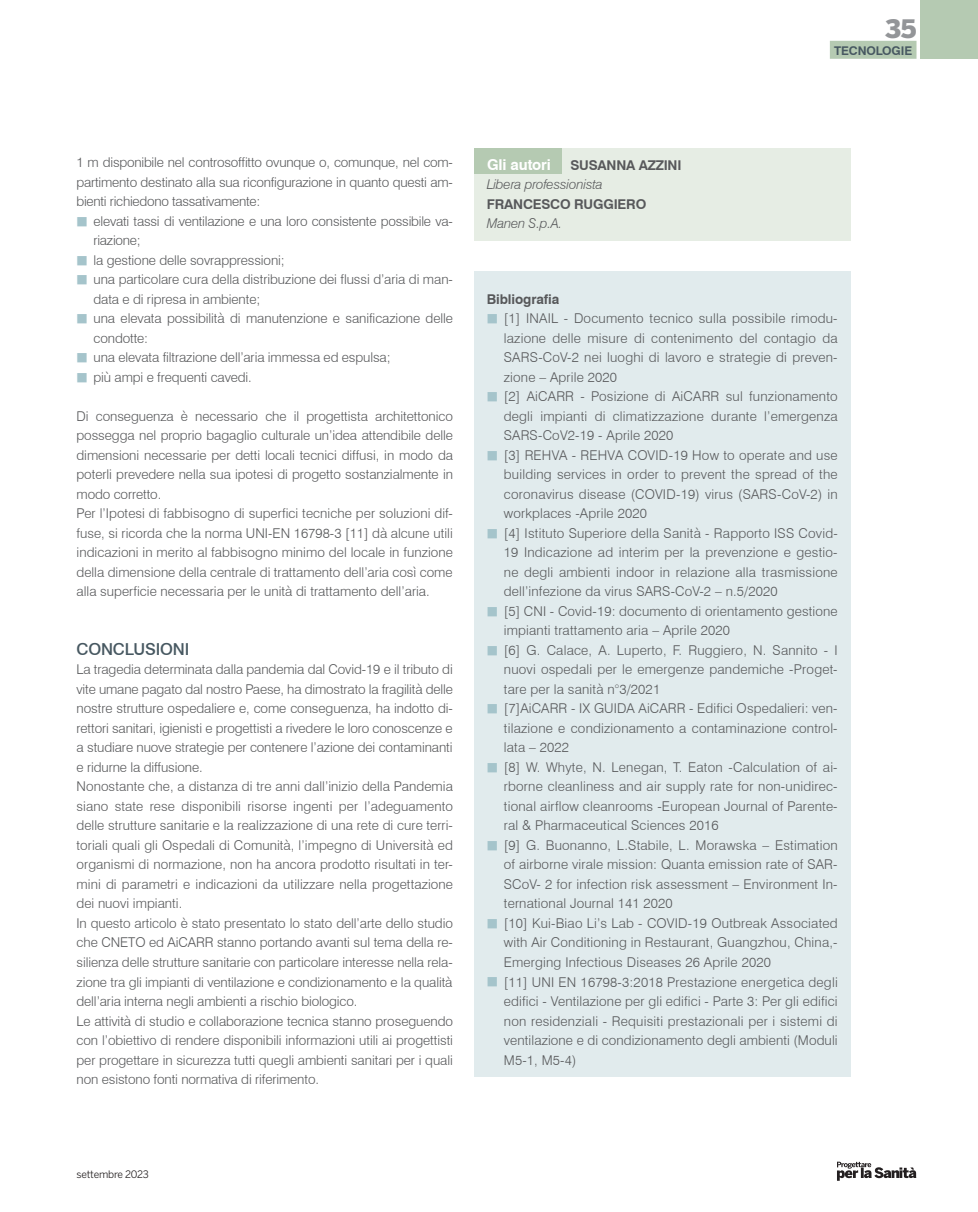
<style>
.page{position:relative;width:978px;height:1212px;background:#fff}
.page>*{position:absolute;margin:0;border:0;box-sizing:border-box;transform-origin:0 0}
.t1{font:900 25.2px "Benton Sans";color:#939598}
.secondo_livello_titolo{font:500 16.5px "Swiss 721 BT";letter-spacing:-.01em;color:#475861}
.autore_autrice{font:700 15px "Swiss 721 BT";letter-spacing:-.01em;color:#fff}
.testo{font:300 13.5px/19.5px "Swiss 721 BT";color:#57585a;text-align:justify}
.cariche_bold{font:700 13.5px/19.5px "Swiss 721 BT";letter-spacing:-.015em;color:#58595b}
.testo-2{font:700 13.5px "Swiss 721 BT";letter-spacing:-.01em;color:#57585a}
.cariche_bold-2{font:italic 300 13.5px "Swiss 721 BT";letter-spacing:-.015em;color:#58595b}
.t2{font:700 12px "Swiss 721 BT";letter-spacing:-.01em;color:#475861}
.t3{font:10.2px "Benton Sans";letter-spacing:-.02em;color:#231f20}
.s1{font-weight:300;font-style:italic}
</style>
<div class="page">
<svg style="left:837px;top:1162px;width:79px;height:19px"></svg>
<div style="left:474px;top:149px;width:376px;height:92px;background:#e6ede4"></div>
<div style="left:474px;top:149px;width:88px;height:25px;background:#b5cab2"></div>
<div style="left:474px;top:272px;width:376px;height:805px;background:#e1ebed"></div>
<div style="left:920px;top:0;width:58px;height:59px;background:#b5cab2"></div>
<div style="left:830px;top:41px;width:86px;height:18px;background:#b5cab2"></div>
<h1 class="t1" style="left:885px;top:14px;width:33px">35</h1>
<p class="t2" style="left:834px;top:43px;width:80px">TECNOLOGIE</p>
<p class="testo" style="left:77px;top:153px;width:378px">1 m disponibile nel controsoffitto ovunque o, comunque, nel com&shy;partimento destinato alla sua riconfigurazione in quanto questi am&shy;bienti richiedono tassativamente:</p>
<p class="testo" style="left:94px;top:211px;width:361px;text-indent:-17px"><sup>█</sup> elevati tassi di ventilazione e una loro consistente possibile va&shy;riazione;</p>
<p class="testo" style="left:77px;top:250px;width:210px"><sup>█</sup> la gestione delle sovrappressioni;</p>
<p class="testo" style="left:94px;top:270px;width:361px;text-indent:-17px"><sup>█</sup> una particolare cura della distribuzione dei flussi d’aria di man&shy;data e di ripresa in ambiente;</p>
<p class="testo" style="left:94px;top:309px;width:361px;text-indent:-17px"><sup>█</sup> una elevata possibilità di manutenzione e sanificazione delle condotte:</p>
<p class="testo" style="left:77px;top:348px;width:316px"><sup>█</sup> una elevata filtrazione dell’aria immessa ed espulsa;</p>
<p class="testo" style="left:77px;top:367px;width:177px"><sup>█</sup> più ampi e frequenti cavedi.</p>
<p class="testo" style="left:77px;top:406px;width:378px">Di conseguenza è necessario che il progettista architettonico possegga nel proprio bagaglio culturale un’idea attendibile delle dimensioni necessarie per detti locali tecnici diffusi, in modo da poterli prevedere nella sua ipotesi di progetto sostanzialmente in modo corretto.</p>
<p class="testo" style="left:77px;top:504px;width:378px">Per l’Ipotesi di fabbisogno di superfici tecniche per soluzioni dif&shy;fuse, si ricorda che la norma UNI-EN 16798-3 [11] dà alcune utili indicazioni in merito al fabbisogno minimo del locale in funzione della dimensione della centrale di trattamento dell’aria così come alla superficie necessaria per le unità di trattamento dell’aria.</p>
<p class="secondo_livello_titolo" style="left:77px;top:639px;width:114px">CONCLUSIONI</p>
<p class="testo" style="left:77px;top:660px;width:378px">La tragedia determinata dalla pandemia dal Covid-19 e il tributo di vite umane pagato dal nostro Paese, ha dimostrato la fragilità delle nostre strutture ospedaliere e, come conseguenza, ha indotto di&shy;rettori sanitari, igienisti e progettisti a rivedere le loro conoscenze e a studiare nuove strategie per contenere l’azione dei contaminanti e ridurne la diffusione.</p>
<p class="testo" style="left:77px;top:777px;width:378px">Nonostante che, a distanza di tre anni dall’inizio della Pandemia siano state rese disponibili risorse ingenti per l’adeguamento delle strutture sanitarie e la realizzazione di una rete di cure terri&shy;toriali quali gli Ospedali di Comunità, l’impegno di Università ed organismi di normazione, non ha ancora prodotto risultati in ter&shy;mini di parametri e indicazioni da utilizzare nella progettazione dei nuovi impianti.</p>
<p class="testo" style="left:77px;top:913px;width:378px">In questo articolo è stato presentato lo stato dell’arte dello studio che CNETO ed AiCARR stanno portando avanti sul tema della re&shy;silienza delle strutture sanitarie con particolare interesse nella rela&shy;zione tra gli impianti di ventilazione e condizionamento e la qualità dell’aria interna negli ambienti a rischio biologico.</p>
<p class="testo" style="left:77px;top:1011px;width:378px">Le attività di studio e collaborazione tecnica stanno proseguendo con l’obiettivo di rendere disponibili informazioni utili ai progettisti per progettare in sicurezza tutti quegli ambienti sanitari per i quali non esistono fonti normativa di riferimento.</p>
<p class="autore_autrice" style="left:487px;top:155px;width:65px">Gli autori</p>
<p class="cariche_bold" style="left:487px;top:155px;width:196px;text-indent:84px">SUSANNA AZZINI<br><span class="s1">Libera professionista<br></span>FRANCESCO RUGGIERO</p>
<p class="cariche_bold-2" style="left:487px;top:215px;width:77px">Manen S.p.A.</p>
<p class="testo-2" style="left:487px;top:291px;width:74px">Bibliografia</p>
<p class="testo" style="left:504px;top:309px;width:335px;text-indent:-17px"><sup>█</sup> [1] INAIL - Documento tecnico sulla possibile rimodu&shy;lazione delle misure di contenimento del contagio da SARS-CoV-2 nei luoghi di lavoro e strategie di preven&shy;zione – Aprile 2020</p>
<p class="testo" style="left:504px;top:387px;width:335px;text-indent:-17px"><sup>█</sup> [2] AiCARR - Posizione di AiCARR sul funzionamento degli impianti di climatizzazione durante l’emergenza SARS-CoV2-19 - Aprile 2020</p>
<p class="testo" style="left:504px;top:445px;width:335px;text-indent:-17px"><sup>█</sup> [3] REHVA - REHVA COVID-19 How to operate and use building services in order to prevent the spread of the coronavirus disease (COVID-19) virus (SARS-CoV-2) in workplaces -Aprile 2020</p>
<p class="testo" style="left:504px;top:523px;width:335px;text-indent:-17px"><sup>█</sup> [4] Istituto Superiore della Sanità - Rapporto ISS Covid-19 Indicazione ad interim per la prevenzione e gestio&shy;ne degli ambienti indoor in relazione alla trasmissione dell’infezione da virus SARS-CoV-2 – n.5/2020</p>
<p class="testo" style="left:504px;top:601px;width:335px;text-indent:-17px"><sup>█</sup> [5] CNI - Covid-19: documento di orientamento gestione impianti trattamento aria – Aprile 2020</p>
<p class="testo" style="left:504px;top:640px;width:335px;text-indent:-17px"><sup>█</sup> [6] G. Calace, A. Luperto, F. Ruggiero, N. Sannito - I nuovi ospedali per le emergenze pandemiche -Proget&shy;tare per la sanità n°3/2021</p>
<p class="testo" style="left:504px;top:699px;width:335px;text-indent:-17px"><sup>█</sup> [7]AiCARR - IX GUIDA AiCARR - Edifici Ospedalieri: ven&shy;tilazione e condizionamento a contaminazione control&shy;lata – 2022</p>
<p class="testo" style="left:504px;top:757px;width:335px;text-indent:-17px"><sup>█</sup> [8] W. Whyte, N. Lenegan, T. Eaton -Calculation of ai&shy;rborne cleanliness and air supply rate for non-unidirec&shy;tional airflow cleanrooms -European Journal of Parente&shy;ral &amp; Pharmaceutical Sciences 2016</p>
<p class="testo" style="left:504px;top:835px;width:335px;text-indent:-17px"><sup>█</sup> [9] G. Buonanno, L.Stabile, L. Morawska – Estimation of airborne virale mission: Quanta emission rate of SAR-SCoV- 2 for infection risk assessment – Environment In&shy;ternational Journal 141 2020</p>
<p class="testo" style="left:504px;top:913px;width:335px;text-indent:-17px"><sup>█</sup> [10] Kui-Biao Li’s Lab - COVID-19 Outbreak Associated with Air Conditioning in Restaurant, Guangzhou, China,- Emerging Infectious Diseases 26 Aprile 2020</p>
<p class="testo" style="left:504px;top:972px;width:335px;text-indent:-17px"><sup>█</sup> [11] UNI EN 16798-3:2018 Prestazione energetica degli edifici - Ventilazione per gli edifici - Parte 3: Per gli edifici non residenziali - Requisiti prestazionali per i sistemi di ventilazione e di condizionamento degli ambienti (Moduli M5-1, M5-4)</p>
<p class="t3" style="left:77px;top:1169px;width:74px">settembre 2023</p>
</div>
